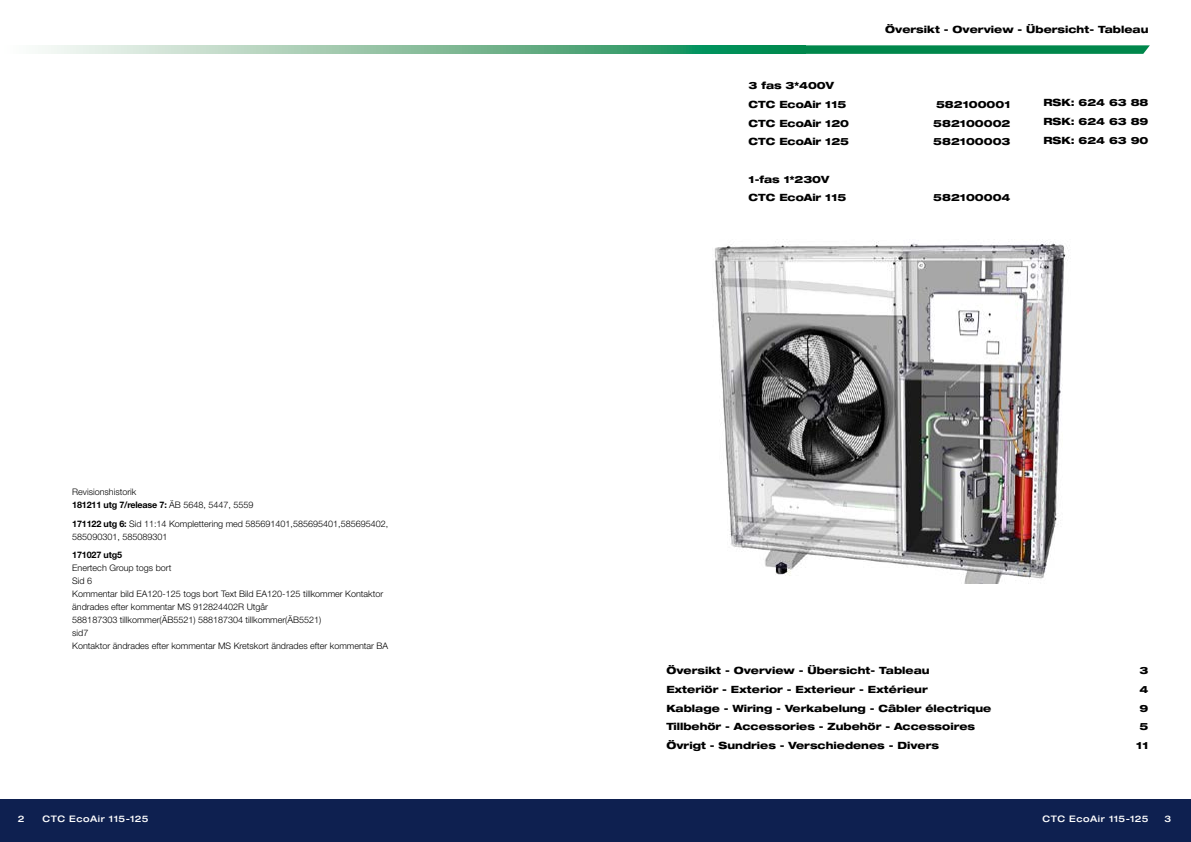
<style>
.page{position:relative;width:1191px;height:842px;background:#fff}
.page>*{position:absolute;margin:0;border:0;box-sizing:border-box;transform-origin:0 0}
.t1{font:800 expanded 10px/18.7px "Helvetica Neue LT Std";color:#000}
.t2{font:300 9px/13px "Helvetica Neue LT Std";color:#000}
.t3{font:500 expanded 9px "Helvetica Neue LT Std";letter-spacing:.045em;color:#fff}
.t4{font:700 9px "Helvetica Neue LT Std";letter-spacing:-.02em;color:#000}
.s1{font-weight:700}
</style>
<div class="page">
<div style="left:0;top:799px;width:595px;height:43px;background:#0e2050"></div>
<div style="left:595px;top:799px;width:596px;height:43px;background:#0e2050"></div>
<svg style="left:805px;top:45px;width:344px;height:9px;background:#0f8e55"></svg>
<svg style="left:42px;top:45px;width:763px;height:9px;background:#7ebd9c"></svg>
<img style="left:714px;top:241px;width:354px;height:342px">
<p class="t1" style="left:885px;top:19px;width:265px">Översikt - Overview - Übersicht- Tableau</p>
<p class="t2" style="left:72px;top:485px;width:183px">Revisionshistorik<br><span class="s1">181211 utg 7/release 7:</span> ÄB 5648, 5447, 5559</p>
<p class="t2" style="left:72px;top:517px;width:317px"><span class="s1">171122 utg 6:</span> Sid 11:14 Komplettering med 585691401,585695401,585695402,<br>585090301, 585089301</p>
<p class="t4" style="left:72px;top:549px;width:51px">171027 utg5</p>
<p class="t2" style="left:72px;top:561px;width:317px">Enertech Group togs bort<br>Sid 6<br>Kommentar bild EA120-125 togs bort Text Bild EA120-125 tillkommer Kontaktor ändrades efter kommentar MS 912824402R Utgår<br>588187303 tillkommer(ÄB5521) 588187304 tillkommer(ÄB5521)<br>sid7<br>Kontaktor ändrades efter kommentar MS Kretskort ändrades efter kommentar BA</p>
<p class="t1" style="left:748px;top:76px;width:99px">3 fas 3*400V<br>CTC EcoAir 115</p>
<p class="t1" style="left:936px;top:95px;width:76px">582100001</p>
<p class="t1" style="left:748px;top:113px;width:102px">CTC EcoAir 120</p>
<p class="t1" style="left:933px;top:113px;width:79px">582100002</p>
<p class="t1" style="left:748px;top:132px;width:102px">CTC EcoAir 125</p>
<p class="t1" style="left:933px;top:132px;width:79px">582100003</p>
<p class="t1" style="left:748px;top:169px;width:99px">1-fas 1*230V<br>CTC EcoAir 115</p>
<p class="t1" style="left:933px;top:188px;width:79px">582100004</p>
<p class="t1" style="left:1043px;top:93px;width:107px;text-align:justify">RSK: 624 63 88<br>RSK: 624 63 89<br>RSK: 624 63 90</p>
<p class="t1" style="left:666px;top:661px;width:265px">Översikt - Overview - Übersicht- Tableau</p>
<p class="t1" style="left:1139px;top:661px;width:10px">3</p>
<p class="t1" style="left:666px;top:680px;width:263px">Exteriör - Exterior - Exterieur - Extérieur</p>
<p class="t1" style="left:1139px;top:680px;width:10px">4</p>
<p class="t1" style="left:666px;top:698px;width:326px">Kablage - Wiring - Verkabelung - Câbler électrique</p>
<p class="t1" style="left:1139px;top:698px;width:10px">9</p>
<p class="t1" style="left:666px;top:717px;width:310px">Tillbehör - Accessories - Zubehör - Accessoires</p>
<p class="t1" style="left:1139px;top:717px;width:10px">5</p>
<p class="t1" style="left:666px;top:736px;width:274px">Övrigt - Sundries - Verschiedenes - Divers</p>
<p class="t1" style="left:1136px;top:736px;width:14px">11</p>
<p class="t3" style="left:18px;top:814px;width:8px">2</p>
<p class="t3" style="left:43px;top:814px;width:107px">CTC EcoAir 115-125</p>
<p class="t3" style="left:1042px;top:814px;width:107px">CTC EcoAir 115-125</p>
<p class="t3" style="left:1164px;top:814px;width:8px">3</p>
</div>
